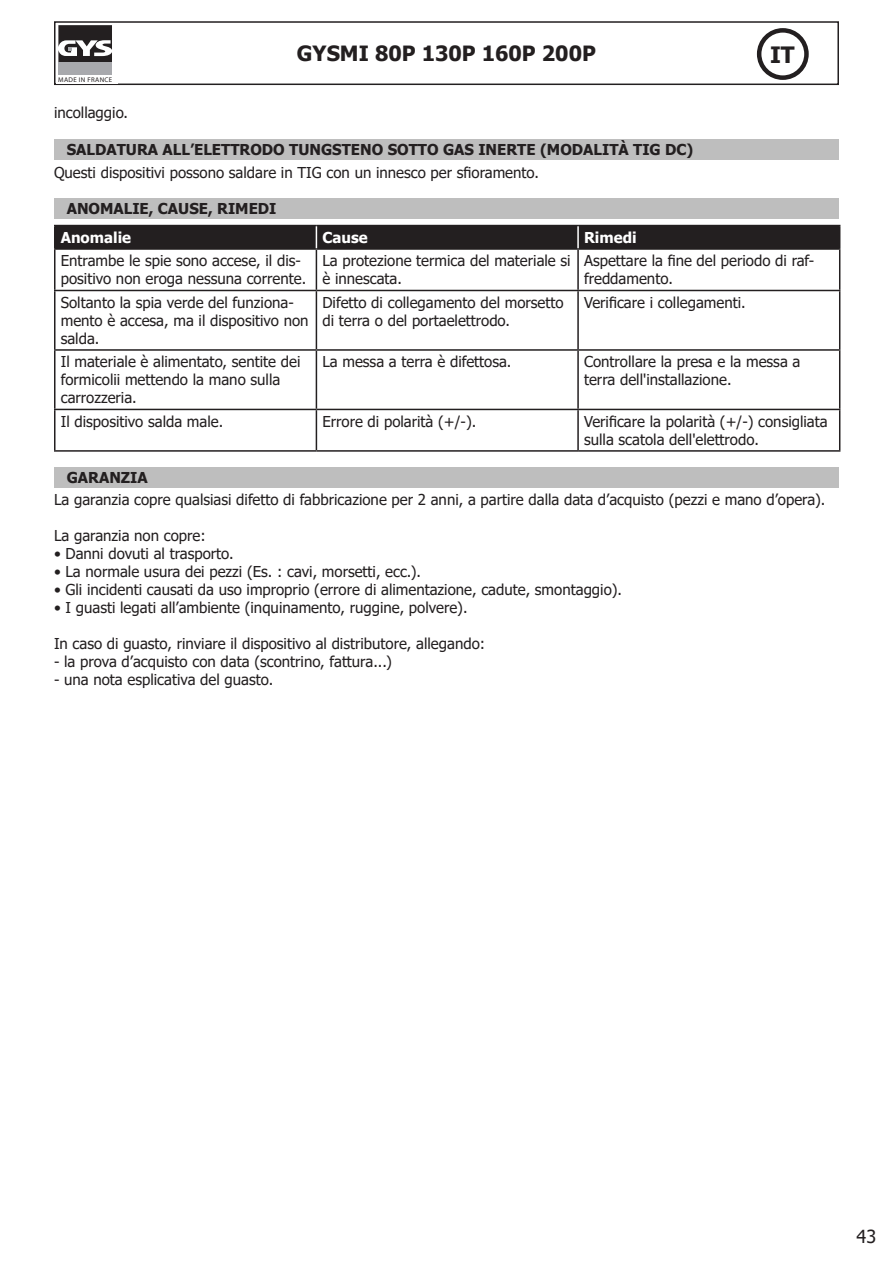
<style>
.page{position:relative;width:893px;height:1263px;background:#fff}
.page>*{position:absolute;margin:0;border:0;box-sizing:border-box;transform-origin:0 0}
.t1{font:700 22.5px "Tahoma";color:#231f20}
.t2{font:700 21px "Tahoma";color:#231f20}
.t3{font:18px "Tahoma";color:#231f20}
.t4{font:15px/18px "Tahoma";color:#231f20}
.t5{font:700 15px "Tahoma";color:#231f20}
.t6{font:700 15px "Tahoma";color:#fff}
.t7{font:6.75px "Myriad";letter-spacing:.05em;color:#231f20}
</style>
<div class="page">
<div style="left:54px;top:21px;width:785px;height:64px;border:2px solid #231f20"></div>
<div style="left:56px;top:23px;width:61px;height:61px;background:#fff"></div>
<div style="left:58px;top:62px;width:54px;height:13px;background:#a8a9ad"></div>
<svg style="left:58px;top:25px;width:54px;height:37px"></svg>
<div style="left:54px;top:139px;width:785px;height:21px;background:#bebebe"></div>
<div style="left:54px;top:199px;width:785px;height:20px;background:#bebebe"></div>
<hr style="left:54px;top:225px;width:262px;height:1px;background:#231f20">
<hr style="left:54px;top:226px;width:2px;height:22px;background:#231f20">
<hr style="left:316px;top:225px;width:262px;height:1px;background:#231f20">
<hr style="left:578px;top:225px;width:262px;height:1px;background:#231f20">
<hr style="left:54px;top:248px;width:262px;height:2px;background:#231f20">
<hr style="left:54px;top:250px;width:2px;height:40px;background:#231f20">
<hr style="left:316px;top:248px;width:262px;height:2px;background:#231f20">
<hr style="left:316px;top:250px;width:1px;height:40px;background:#231f20">
<hr style="left:578px;top:248px;width:262px;height:2px;background:#231f20">
<hr style="left:577px;top:250px;width:2px;height:40px;background:#231f20">
<hr style="left:839px;top:250px;width:1px;height:40px;background:#231f20">
<hr style="left:54px;top:290px;width:262px;height:1px;background:#231f20">
<hr style="left:54px;top:291px;width:2px;height:58px;background:#231f20">
<hr style="left:316px;top:290px;width:262px;height:1px;background:#231f20">
<hr style="left:316px;top:291px;width:1px;height:58px;background:#231f20">
<hr style="left:578px;top:290px;width:262px;height:1px;background:#231f20">
<hr style="left:577px;top:291px;width:2px;height:58px;background:#231f20">
<hr style="left:839px;top:291px;width:1px;height:58px;background:#231f20">
<hr style="left:54px;top:349px;width:262px;height:2px;background:#231f20">
<hr style="left:54px;top:351px;width:2px;height:58px;background:#231f20">
<hr style="left:316px;top:349px;width:262px;height:2px;background:#231f20">
<hr style="left:316px;top:351px;width:1px;height:58px;background:#231f20">
<hr style="left:578px;top:349px;width:262px;height:2px;background:#231f20">
<hr style="left:577px;top:351px;width:2px;height:58px;background:#231f20">
<hr style="left:839px;top:351px;width:1px;height:58px;background:#231f20">
<hr style="left:54px;top:409px;width:262px;height:1px;background:#231f20">
<hr style="left:54px;top:410px;width:2px;height:40px;background:#231f20">
<hr style="left:316px;top:409px;width:262px;height:1px;background:#231f20">
<hr style="left:316px;top:410px;width:1px;height:40px;background:#231f20">
<hr style="left:578px;top:409px;width:262px;height:1px;background:#231f20">
<hr style="left:577px;top:410px;width:2px;height:40px;background:#231f20">
<hr style="left:839px;top:410px;width:1px;height:40px;background:#231f20">
<hr style="left:54px;top:450px;width:262px;height:2px;background:#231f20">
<hr style="left:316px;top:450px;width:262px;height:2px;background:#231f20">
<hr style="left:578px;top:450px;width:262px;height:2px;background:#231f20">
<div style="left:56px;top:226px;width:784px;height:23px;background:#231f20"></div>
<hr style="left:577px;top:226px;width:2px;height:22px;background:#fff">
<div style="left:54px;top:467px;width:785px;height:20px;background:#bebebe"></div>
<div style="left:757px;top:28px;width:52px;height:52px;border:4px solid #231f20;border-radius:50%"></div>
<p class="t2" style="left:297px;top:39px;width:300px">GYSMI 80P 130P 160P 200P</p>
<p class="t1" style="left:770px;top:39px;width:26px">IT</p>
<p class="t7" style="left:58px;top:76px;width:56px">MADE IN FRANCE</p>
<p class="t4" style="left:54px;top:104px;width:76px">incollaggio.</p>
<p class="t5" style="left:67px;top:139px;width:628px">SALDATURA ALL’ELETTRODO TUNGSTENO SOTTO GAS INERTE (MODALITÀ TIG DC)</p>
<p class="t4" style="left:54px;top:164px;width:487px">Questi dispositivi possono saldare in TIG con un innesco per sfioramento.</p>
<p class="t5" style="left:67px;top:198px;width:211px">ANOMALIE, CAUSE, RIMEDI</p>
<p class="t6" style="left:61px;top:227px;width:72px">Anomalie</p>
<p class="t6" style="left:322px;top:227px;width:47px">Cause</p>
<p class="t6" style="left:584px;top:227px;width:54px">Rimedi</p>
<p class="t4" style="left:61px;top:253px;width:247px">Entrambe le spie sono accese, il dis&shy;positivo non eroga nessuna corrente.</p>
<p class="t4" style="left:322px;top:253px;width:250px">La protezione termica del materiale si è innescata.</p>
<p class="t4" style="left:584px;top:253px;width:232px">Aspettare la fine del periodo di raf&shy;freddamento.</p>
<p class="t4" style="left:61px;top:294px;width:249px">Soltanto la spia verde del funziona&shy;mento è accesa, ma il dispositivo non salda.</p>
<p class="t4" style="left:322px;top:294px;width:243px">Difetto di collegamento del morsetto di terra o del portaelettrodo.</p>
<p class="t4" style="left:584px;top:294px;width:163px">Verificare i collegamenti.</p>
<p class="t4" style="left:61px;top:354px;width:241px">Il materiale è alimentato, sentite dei formicolii mettendo la mano sulla carrozzeria.</p>
<p class="t4" style="left:322px;top:354px;width:191px">La messa a terra è difettosa.</p>
<p class="t4" style="left:584px;top:354px;width:218px">Controllare la presa e la messa a terra dell'installazione.</p>
<p class="t4" style="left:61px;top:413px;width:164px">Il dispositivo salda male.</p>
<p class="t4" style="left:322px;top:413px;width:155px">Errore di polarità (+/-).</p>
<p class="t4" style="left:584px;top:413px;width:245px">Verificare la polarità (+/-) consigliata sulla scatola dell'elettrodo.</p>
<p class="t5" style="left:67px;top:467px;width:83px">GARANZIA</p>
<p class="t4" style="left:54px;top:492px;width:773px">La garanzia copre qualsiasi difetto di fabbricazione per 2 anni, a partire dalla data d’acquisto (pezzi e mano d’opera).</p>
<p class="t4" style="left:54px;top:528px;width:153px">La garanzia non copre:</p>
<p class="t4" style="left:54px;top:546px;width:181px">• Danni dovuti al trasporto.</p>
<p class="t4" style="left:54px;top:564px;width:368px">• La normale usura dei pezzi (Es. : cavi, morsetti, ecc.).</p>
<p class="t4" style="left:54px;top:582px;width:570px">• Gli incidenti causati da uso improprio (errore di alimentazione, cadute, smontaggio).</p>
<p class="t4" style="left:54px;top:600px;width:415px">• I guasti legati all’ambiente (inquinamento, ruggine, polvere).</p>
<p class="t4" style="left:54px;top:636px;width:433px">In caso di guasto, rinviare il dispositivo al distributore, allegando:</p>
<p class="t4" style="left:54px;top:654px;width:339px">- la prova d’acquisto con data (scontrino, fattura...)</p>
<p class="t4" style="left:54px;top:672px;width:221px">- una nota esplicativa del guasto.</p>
<p class="t3" style="left:856px;top:1224px;width:21px">43</p>
</div>
